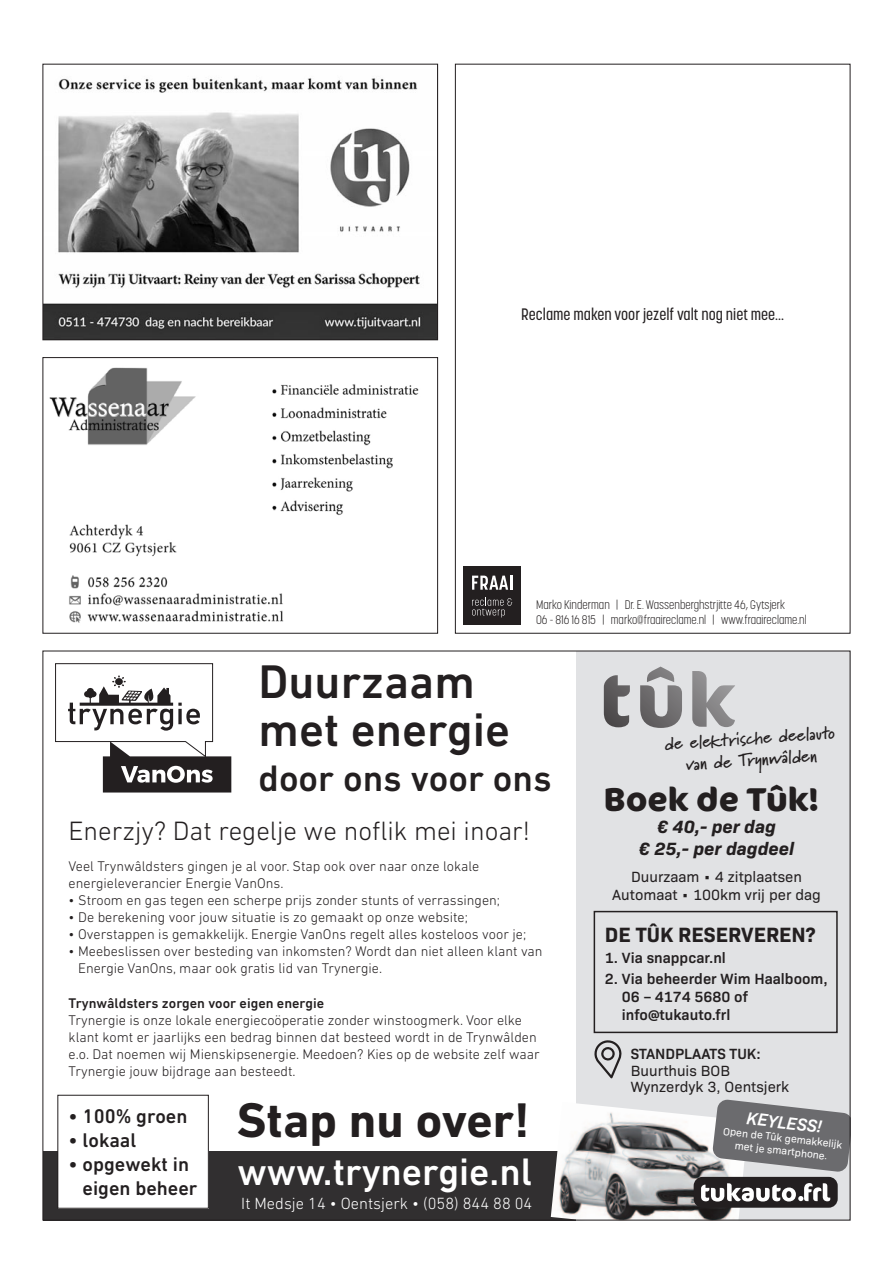
<style>
.page{position:relative;width:893px;height:1263px;background:#fff}
.page>*{position:absolute;margin:0;border:0;box-sizing:border-box;transform-origin:0 0}
.t1{font:700 49.5px "DIN Next LT Pro";color:#231f20}
.t2{font:500 48px/48px "DIN Next LT Pro";color:#231f20}
.t3{font:500 39px "DIN Next LT Pro";color:#fff}
.t4{font:500 37.5px "DIN Next LT Pro";color:#231f20}
.t5{font:700 33px "Cocon Pro";color:#231f20}
.t6{font:300 27px "DIN Next LT Pro";color:#231f20}
.t7{font:700 21px "Bio Sans";color:#231f20}
.t8{font:500 20.1px/24.2px "DIN Next LT Pro";color:#231f20}
.t9{font:700 18px/21.6px "Marydale";color:#231f20;text-align:center}
.t10{font:italic 700 18px/21.6px "Bio Sans";color:#231f20;text-align:center}
.t11{font:italic 600 17.7px "Bio Sans";color:#fff}
.t12{font:500 16.5px "Korolev Condensed";color:#231f20}
.t13{font:300 16.5px "DIN Next LT Pro";color:#fff}
.t14{font:15px/16.5px "Bio Sans";color:#231f20}
.t15{font:600 15px/18px "Bio Sans";color:#231f20}
.t16{font:300 14.25px/17.1px "DIN Next LT Pro";color:#231f20}
.t17{font:300 12.3px/14.9px "Korolev Condensed";color:#231f20}
.t18{font:10.65px/13px "Bio Sans";color:#fff;text-align:center}
.s1{font-weight:500}
.s2{font-weight:600}
</style>
<div class="page">
<img style="left:45px;top:78px;width:391px;height:260px">
<div style="left:43px;top:64px;width:395px;height:276px;border:1px solid #231f20"></div>
<svg style="left:463px;top:566px;width:58px;height:59px;background:#3d393a"></svg>
<img style="left:49px;top:367px;width:370px;height:256px">
<div style="left:43px;top:357px;width:395px;height:277px;border:1px solid #231f20"></div>
<div style="left:43px;top:1151px;width:551px;height:69px;background:#312f30"></div>
<div style="left:576px;top:651px;width:274px;height:569px;background:#e1e2e4"></div>
<svg style="left:55px;top:663px;width:176px;height:129px"></svg>
<img style="left:551px;top:1103px;width:197px;height:115px">
<svg style="left:604px;top:666px;width:131px;height:62px"></svg>
<div style="left:694px;top:1177px;width:144px;height:31px;background:#231f20;border-radius:9px"></div>
<svg style="left:701px;top:1183px;width:129px;height:18px"></svg>
<div style="left:58px;top:1095px;width:150px;height:113px;background:#fff"></div>
<div style="left:57px;top:1095px;width:152px;height:113px;border:1px solid #231f20"></div>
<div style="left:594px;top:911px;width:244px;height:122px;border:2px solid #231f20"></div>
<svg style="left:712px;top:1099px;width:136px;height:73px"></svg>
<svg style="left:594px;top:1040px;width:28px;height:38px"></svg>
<p class="t12" style="left:521px;top:304px;width:264px">Reclame maken voor jezelf valt nog niet mee...</p>
<p class="t17" style="left:536px;top:598px;width:272px">Marko Kinderman | Dr. E. Wassenberghstrjitte 46, Gytsjerk<br>06 - 816 16 815 | marko@fraaireclame.nl | www.fraaireclame.nl</p>
<p class="t2" style="left:259px;top:662px;width:253px">Duurzaam met energie</p>
<p class="t4" style="left:259px;top:765px;width:295px">door ons voor ons</p>
<p class="t6" style="left:69px;top:822px;width:463px">Enerzjy? Dat regelje we noflik mei inoar!</p>
<p class="t16" style="left:69px;top:858px;width:412px">Veel Trynwâldsters gingen je al voor. Stap ook over naar onze lokale energieleverancier Energie VanOns.</p>
<p class="t16" style="left:69px;top:893px;width:433px">• Stroom en gas tegen een scherpe prĳs zonder stunts of verrassingen;</p>
<p class="t16" style="left:69px;top:910px;width:401px">• De berekening voor jouw situatie is zo gemaakt op onze website;</p>
<p class="t16" style="left:69px;top:927px;width:459px">• Overstappen is gemakkelĳk. Energie VanOns regelt alles kosteloos voor je;</p>
<p class="t16" style="left:78px;top:944px;width:466px;text-indent:-10px">• Meebeslissen over besteding van inkomsten? Wordt dan niet alleen klant van<br>Energie VanOns, maar ook gratis lid van Trynergie.</p>
<p class="t16" style="left:69px;top:995px;width:473px"><span class="s1">Trynwâldsters zorgen voor eigen energie<br></span>Trynergie is onze lokale energiecoöperatie zonder winstoogmerk. Voor elke klant komt er jaarlĳks een bedrag binnen dat besteed wordt in de Trynwâlden e.o. Dat noemen wĳ Mienskipsenergie. Meedoen? Kies op de website zelf waar Trynergie jouw bĳdrage aan besteedt.</p>
<p class="t8" style="left:69px;top:1106px;width:120px">• 100% groen</p>
<p class="t8" style="left:69px;top:1130px;width:69px">• lokaal</p>
<p class="t8" style="left:83px;top:1154px;width:116px;text-indent:-14px">• opgewekt in eigen beheer</p>
<p class="t1" style="left:237px;top:1091px;width:295px">Stap nu over!</p>
<p class="t3" style="left:238px;top:1158px;width:296px">www.trynergie.nl</p>
<p class="t13" style="left:241px;top:1197px;width:293px">It Medsje 14 • Oentsjerk • (058) 844 88 04</p>
<p class="t9" style="left:664px;top:733px;width:172px;rotate:-4deg">de elektrische deelauto van de Trynwâlden</p>
<p class="t5" style="left:604px;top:780px;width:217px">Boek de Tûk!</p>
<p class="t10" style="left:639px;top:817px;width:157px">€ 40,- per dag<br>€ 25,- per dagdeel</p>
<p class="t14" style="left:612px;top:868px;width:210px;line-height:18px;text-align:center">Duurzaam • 4 zitplaatsen<br>Automaat • 100km vrij per dag</p>
<p class="t7" style="left:605px;top:922px;width:212px">DE TÛK RESERVEREN?</p>
<p class="t15" style="left:605px;top:948px;width:123px">1. Via snappcar.nl</p>
<p class="t15" style="left:622px;top:969px;width:207px;text-indent:-17px">2. Via beheerder Wim Haalboom,<br>06 – 4174 5680 of info@tukauto.frl</p>
<p class="t14" style="left:631px;top:1046px;width:160px"><span class="s2">STANDPLAATS TUK:<br></span>Buurthuis BOB<br>Wynzerdyk 3, Oentsjerk</p>
<p class="t11" style="left:748px;top:1108px;width:78px;rotate:6deg">KEYLESS!</p>
<p class="t18" style="left:724px;top:1124px;width:121px;rotate:7deg">Open de Tûk gemakkelijk met je smartphone.</p>
</div>
